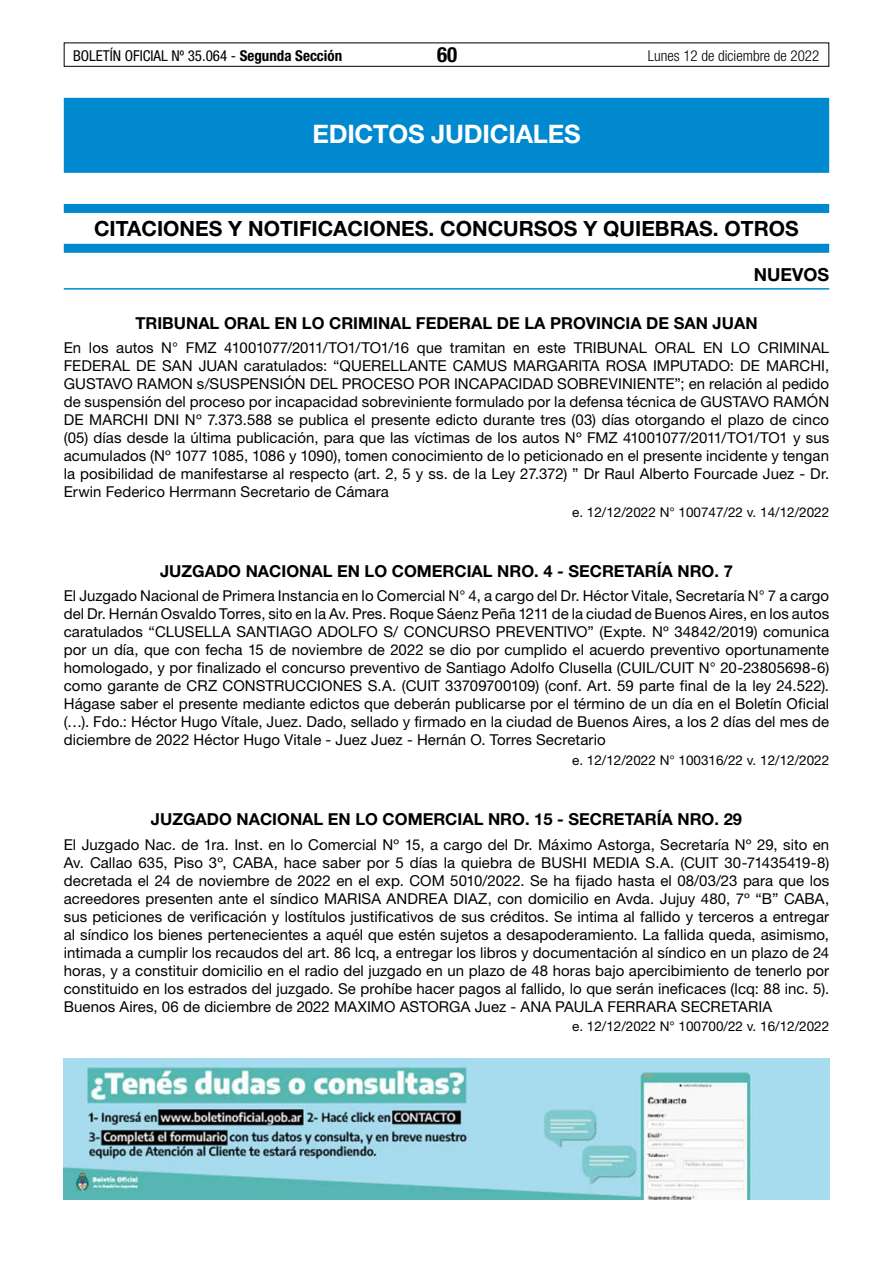
<style>
.page{position:relative;width:893px;height:1263px;background:#fff}
.page>*{position:absolute;margin:0;border:0;box-sizing:border-box;transform-origin:0 0}
.t1{font:700 25.5px "Helvetica Neue LT Std";letter-spacing:-.01em;color:#fff}
.t2{font:700 21px "Helvetica Neue LT Std";color:#000}
.t3{font:700 condensed 21px "Helvetica Neue LT Std";color:#000}
.t4{font:700 18px "Helvetica Neue LT Std";color:#000}
.t5{font:700 16.5px "Helvetica Neue LT Std";color:#000}
.t6{font:15px/18px "Helvetica Neue LT Std";letter-spacing:.005em;color:#000;text-align:justify}
.t7{font:condensed 15px "Helvetica Neue LT Std";color:#000}
.t8{font:300 condensed 15px "Helvetica Neue LT Std";color:#000}
.t9{font:13.5px "Helvetica Neue LT Std";color:#000}
.s1{font-weight:700}
</style>
<div class="page">
<div style="left:64px;top:43px;width:765px;height:24px;border:1px solid #000"></div>
<div style="left:64px;top:98px;width:765px;height:75px;background:#0089cf"></div>
<div style="left:64px;top:204px;width:765px;height:9px;background:#0089cf"></div>
<div style="left:64px;top:244px;width:765px;height:9px;background:#0089cf"></div>
<hr style="left:64px;top:288px;width:765px;height:2px;background:#0089cf">
<img style="left:64px;top:1059px;width:765px;height:140px">
<p class="t7" style="left:73px;top:47px;width:271px">BOLETÍN OFICIAL Nº 35.064 - <span class="s1">Segunda Sección</span></p>
<h2 class="t3" style="left:437px;top:42px;width:22px">60</h2>
<p class="t8" style="left:648px;top:47px;width:173px">Lunes 12 de diciembre de 2022</p>
<h1 class="t1" style="left:312px;top:118px;width:270px">EDICTOS JUDICIALES</h1>
<h2 class="t2" style="left:94px;top:216px;width:706px">CITACIONES Y NOTIFICACIONES. CONCURSOS Y QUIEBRAS. OTROS</h2>
<p class="t4" style="left:754px;top:263px;width:77px">NUEVOS</p>
<p class="t5" style="left:135px;top:313px;width:624px">TRIBUNAL ORAL EN LO CRIMINAL FEDERAL DE LA PROVINCIA DE SAN JUAN</p>
<p class="t6" style="left:64px;top:338px;width:767px">En los autos N° FMZ 41001077/2011/TO1/TO1/16 que tramitan en este TRIBUNAL ORAL EN LO CRIMINAL FEDERAL DE SAN JUAN caratulados: “QUERELLANTE CAMUS MARGARITA ROSA IMPUTADO: DE MARCHI, GUSTAVO RAMON s/SUSPENSIÓN DEL PROCESO POR INCAPACIDAD SOBREVINIENTE”; en relación al pedido de suspensión del proceso por incapacidad sobreviniente formulado por la defensa técnica de GUSTAVO RAMÓN DE MARCHI DNI Nº 7.373.588 se publica el presente edicto durante tres (03) días otorgando el plazo de cinco (05) días desde la última publicación, para que las víctimas de los autos Nº FMZ 41001077/2011/TO1/TO1 y sus acumulados (Nº 1077 1085, 1086 y 1090), tomen conocimiento de lo peticionado en el presente incidente y tengan la posibilidad de manifestarse al respecto (art. 2, 5 y ss. de la Ley 27.372) ” Dr Raul Alberto Fourcade Juez - Dr.<br>Erwin Federico Herrmann Secretario de Cámara</p>
<p class="t9" style="left:572px;top:504px;width:259px">e. 12/12/2022 N° 100747/22 v. 14/12/2022</p>
<p class="t5" style="left:160px;top:561px;width:574px">JUZGADO NACIONAL EN LO COMERCIAL NRO. 4 - SECRETARÍA NRO. 7</p>
<p class="t6" style="left:64px;top:587px;width:767px">El Juzgado Nacional de Primera Instancia en lo Comercial N° 4, a cargo del Dr. Héctor Vitale, Secretaría N° 7 a cargo del Dr. Hernán Osvaldo Torres, sito en la Av. Pres. Roque Sáenz Peña 1211 de la ciudad de Buenos Aires, en los autos caratulados “CLUSELLA SANTIAGO ADOLFO S/ CONCURSO PREVENTIVO” (Expte. Nº 34842/2019) comunica por un día, que con fecha 15 de noviembre de 2022 se dio por cumplido el acuerdo preventivo oportunamente homologado, y por finalizado el concurso preventivo de Santiago Adolfo Clusella (CUIL/CUIT N° 20-23805698-6) como garante de CRZ CONSTRUCCIONES S.A. (CUIT 33709700109) (conf. Art. 59 parte final de la ley 24.522).<br>Hágase saber el presente mediante edictos que deberán publicarse por el término de un día en el Boletín Oficial (…). Fdo.: Héctor Hugo Vítale, Juez. Dado, sellado y firmado en la ciudad de Buenos Aires, a los 2 días del mes de diciembre de 2022 Héctor Hugo Vitale - Juez Juez - Hernán O. Torres Secretario</p>
<p class="t9" style="left:572px;top:752px;width:259px">e. 12/12/2022 N° 100316/22 v. 12/12/2022</p>
<p class="t5" style="left:151px;top:809px;width:592px">JUZGADO NACIONAL EN LO COMERCIAL NRO. 15 - SECRETARÍA NRO. 29</p>
<p class="t6" style="left:64px;top:835px;width:767px">El Juzgado Nac. de 1ra. Inst. en lo Comercial Nº 15, a cargo del Dr. Máximo Astorga, Secretaría Nº 29, sito en Av. Callao 635, Piso 3º, CABA, hace saber por 5 días la quiebra de BUSHI MEDIA S.A. (CUIT 30-71435419-8) decretada el 24 de noviembre de 2022 en el exp. COM 5010/2022. Se ha fijado hasta el 08/03/23 para que los acreedores presenten ante el síndico MARISA ANDREA DIAZ, con domicilio en Avda. Jujuy 480, 7º “B” CABA, sus peticiones de verificación y lostítulos justificativos de sus créditos. Se intima al fallido y terceros a entregar al síndico los bienes pertenecientes a aquél que estén sujetos a desapoderamiento. La fallida queda, asimismo, intimada a cumplir los recaudos del art. 86 lcq, a entregar los libros y documentación al síndico en un plazo de 24 horas, y a constituir domicilio en el radio del juzgado en un plazo de 48 horas bajo apercibimiento de tenerlo por constituido en los estrados del juzgado. Se prohíbe hacer pagos al fallido, lo que serán ineficaces (lcq: 88 inc. 5).<br>Buenos Aires, 06 de diciembre de 2022 MAXIMO ASTORGA Juez - ANA PAULA FERRARA SECRETARIA</p>
<p class="t9" style="left:572px;top:1018px;width:259px">e. 12/12/2022 N° 100700/22 v. 16/12/2022</p>
</div>
